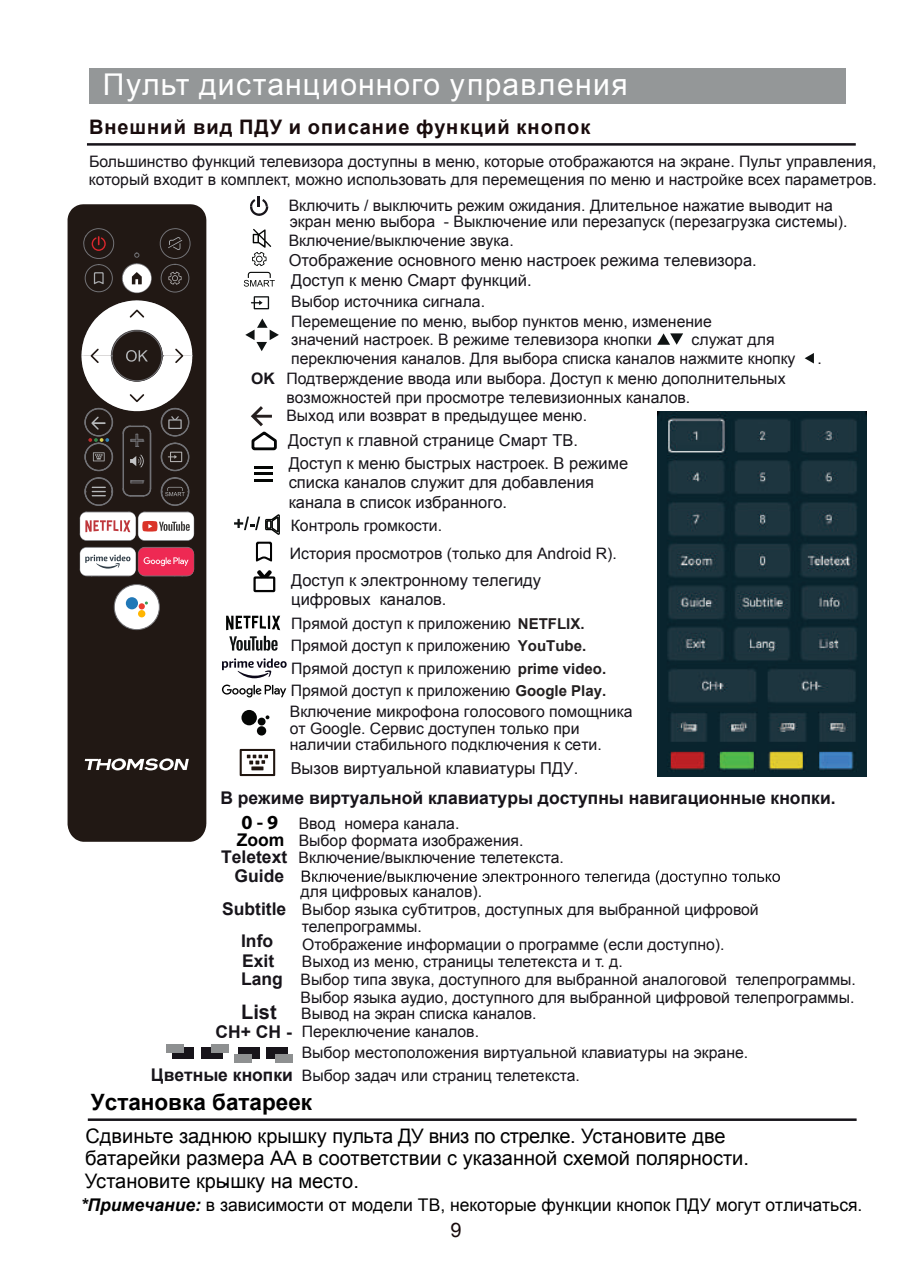
<style>
.page{position:relative;width:922px;height:1276px;background:#fff}
.page>*{position:absolute;margin:0;border:0;box-sizing:border-box;transform-origin:0 0}
.t1{font:30px "Arial";letter-spacing:.04em;color:#fff}
.t2{font:700 22.5px "Arial";color:#000001}
.t3{font:20px/22.5px "Arial";color:#000001}
.t4{font:700 20px "Arial";letter-spacing:.055em;color:#180b0c}
.t5{font:700 20px "Arial";color:#17141a}
.t6{font:20px "Arial";color:#180b0c}
.t7{font:700 17.5px/19.2px "Arial";color:#17141a;text-align:center}
.t8{font:17.5px "Arial";color:#000001}
.t9{font:700 17.5px "Arial";color:#000001}
.t10{font:16.5px/19.8px "Arial";color:#17141a}
.t11{font:15.75px/18.5px "Arial";color:#17141a}
.t12{font:700 15px "Arial";color:#231f20}
.s1{font-weight:700}
.s2{font-weight:700;font-size:15px;color:#231f20}
.s3{font-family:"Myriad Pro";font-weight:700;font-size:20px;color:#000001}
.s4{font-weight:700;font-size:17.5px}
.s5{font-weight:700;font-style:italic}
</style>
<div class="page">
<div style="left:89px;top:69px;width:756px;height:35px;background:#949798"></div>
<svg style="left:250px;top:196px;width:18px;height:20px"></svg>
<svg style="left:302px;top:870px;width:347px;height:15px"></svg>
<svg style="left:655px;top:870px;width:124px;height:15px"></svg>
<svg style="left:245px;top:318px;width:34px;height:33px"></svg>
<svg style="left:250px;top:406px;width:27px;height:45px"></svg>
<svg style="left:254px;top:466px;width:18px;height:2px"></svg>
<svg style="left:254px;top:479px;width:18px;height:2px"></svg>
<hr style="left:253px;top:472px;width:19px;height:3px;background:#040604">
<div style="left:241px;top:710px;width:16px;height:15px;background:#040604;border-radius:50%"></div>
<div style="left:257px;top:726px;width:9px;height:9px;background:#040604;border-radius:50%"></div>
<div style="left:258px;top:717px;width:7px;height:8px;background:#040604;border-radius:50%"></div>
<svg style="left:265px;top:715px;width:4px;height:4px"></svg>
<svg style="left:244px;top:229px;width:31px;height:58px"></svg>
<svg style="left:234px;top:514px;width:46px;height:21px"></svg>
<svg style="left:229px;top:636px;width:48px;height:15px"></svg>
<svg style="left:239px;top:749px;width:36px;height:27px"></svg>
<svg style="left:251px;top:766px;width:12px;height:4px"></svg>
<svg style="left:657px;top:333px;width:26px;height:12px"></svg>
<svg style="left:251px;top:296px;width:18px;height:13px"></svg>
<svg style="left:804px;top:353px;width:9px;height:10px"></svg>
<hr style="left:88px;top:1118px;width:768px;height:3px;background:#17141a">
<hr style="left:87px;top:143px;width:768px;height:3px;background:#17141a">
<svg style="left:226px;top:616px;width:54px;height:14px"></svg>
<div style="left:68px;top:204px;width:138px;height:638px;background:#211814"></div>
<svg style="left:134px;top:253px;width:5px;height:4px"></svg>
<div style="left:85px;top:264px;width:28px;height:28px;border:1px solid #727276;border-radius:50%"></div>
<div style="left:161px;top:264px;width:28px;height:28px;border:1px solid #727276;border-radius:50%"></div>
<div style="left:122px;top:263px;width:29px;height:30px;border:1px solid #727276;border-radius:50%"></div>
<div style="left:161px;top:477px;width:28px;height:28px;border:1px solid #727276;border-radius:50%"></div>
<div style="left:85px;top:477px;width:28px;height:28px;border:1px solid #727276;border-radius:50%"></div>
<hr style="left:150px;top:433px;width:1px;height:56px;background:#727276">
<svg style="left:122px;top:480px;width:29px;height:17px"></svg>
<hr style="left:123px;top:433px;width:1px;height:56px;background:#727276">
<hr style="left:87px;top:511px;width:42px;height:1px;background:#727276">
<hr style="left:145px;top:511px;width:42px;height:1px;background:#727276">
<svg style="left:114px;top:584px;width:45px;height:46px"></svg>
<svg style="left:85px;top:478px;width:28px;height:27px"></svg>
<svg style="left:161px;top:478px;width:28px;height:27px"></svg>
<svg style="left:168px;top:272px;width:14px;height:13px"></svg>
<svg style="left:119px;top:589px;width:36px;height:36px"></svg>
<svg style="left:80px;top:512px;width:114px;height:29px"></svg>
<svg style="left:83px;top:228px;width:31px;height:31px"></svg>
<svg style="left:123px;top:264px;width:28px;height:28px"></svg>
<svg style="left:159px;top:228px;width:32px;height:31px"></svg>
<svg style="left:94px;top:272px;width:10px;height:12px"></svg>
<svg style="left:81px;top:300px;width:111px;height:171px"></svg>
<svg style="left:80px;top:547px;width:114px;height:29px"></svg>
<svg style="left:85px;top:758px;width:104px;height:12px"></svg>
<svg style="left:222px;top:684px;width:64px;height:13px"></svg>
<svg style="left:222px;top:658px;width:64px;height:20px"></svg>
<div style="left:253px;top:576px;width:22px;height:16px;border:2px solid #030303"></div>
<svg style="left:256px;top:542px;width:17px;height:39px"></svg>
<div style="left:201px;top:1047px;width:22px;height:11px;background:#17141a"></div>
<div style="left:238px;top:1047px;width:22px;height:11px;background:#17141a"></div>
<div style="left:266px;top:1047px;width:22px;height:11px;background:#17141a"></div>
<div style="left:172px;top:1047px;width:22px;height:11px;background:#17141a"></div>
<div style="left:166px;top:1044px;width:17px;height:9px;background:#8e9091"></div>
<div style="left:211px;top:1044px;width:17px;height:9px;background:#8e9091"></div>
<div style="left:234px;top:1054px;width:17px;height:9px;background:#8e9091"></div>
<div style="left:276px;top:1054px;width:17px;height:9px;background:#8e9091"></div>
<img style="left:657px;top:411px;width:209px;height:365px">
<h1 class="t1" style="left:103px;top:64px;width:526px">Пульт дистанционного управления</h1>
<p class="t4" style="left:89px;top:113px;width:503px">Внешний вид ПДУ и описание функций кнопок</p>
<p class="t11" style="left:89px;top:152px;width:789px">Большинство функций телевизора доступны в меню, которые отображаются на экране. Пульт управления, который входит в комплект, можно использовать для перемещения по меню и настройке всех параметров.</p>
<p class="t11" style="left:288px;top:196px;width:545px">Включить / выключить режим ожидания. Длительное нажатие выводит на</p>
<p class="t11" style="left:290px;top:212px;width:559px">экран меню выбора - Выключение или перезапуск (перезагрузка системы).</p>
<p class="t11" style="left:289px;top:231px;width:226px">Включение/выключение звука.</p>
<p class="t10" style="left:288px;top:250px;width:469px">Отображение основного меню настроек режима телевизора.</p>
<p class="t10" style="left:291px;top:270px;width:242px">Доступ к меню Смарт функций.</p>
<p class="t11" style="left:291px;top:292px;width:195px">Выбор источника сигнала.</p>
<p class="t11" style="left:291px;top:313px;width:422px;line-height:17.5px">Перемещение по меню, выбор пунктов меню, изменение значений настроек. В режиме телевизора кнопки</p>
<p class="t11" style="left:291px;top:329px;width:505px;text-indent:400px">служат для переключения каналов. Для выбора списка каналов нажмите кнопку</p>
<p class="t11" style="left:286px;top:369px;width:500px;text-indent:-35px"><span class="s1">OK</span> Подтверждение ввода или выбора. Доступ к меню дополнительных возможностей при просмотре телевизионных каналов.<br>Выход или возврат в предыдущее меню.</p>
<p class="t10" style="left:288px;top:430px;width:291px">Доступ к главной странице Смарт ТВ. .</p>
<p class="t10" style="left:288px;top:453px;width:341px">Доступ к меню быстрых настроек. В режиме списка каналов служит для добавления канала в список избранного.</p>
<p class="t11" style="left:291px;top:516px;width:153px">Контроль громкости.</p>
<p class="t11" style="left:290px;top:544px;width:328px">История просмотров (только для Android R).</p>
<p class="t10" style="left:291px;top:570px;width:251px">Доступ к электронному телегиду цифровых каналов.</p>
<p class="t11" style="left:291px;top:614px;width:295px">Прямой доступ к приложению <span class="s2">NETFLIX.</span></p>
<p class="t12" style="left:517px;top:635px;width:70px">YouTube.</p>
<p class="t11" style="left:290px;top:634px;width:317px;line-height:22.5px">Прямой доступ к приложению<br>Прямой доступ к приложению <span class="s2">prime video.<br></span>Прямой доступ к приложению <span class="s2">Google Play.</span></p>
<p class="t11" style="left:817px;top:349px;width:6px">.</p>
<p class="t11" style="left:290px;top:703px;width:344px;line-height:16.5px">Включение микрофона голосового помощника от Google. Сервис доступен только при наличии стабильного подключения к сети.</p>
<p class="t10" style="left:290px;top:758px;width:289px">Вызов виртуальной клавиатуры ПДУ.</p>
<p class="t7" style="left:220px;top:788px;width:616px">В режиме виртуальной клавиатуры доступны навигационные кнопки.</p>
<p class="t11" style="left:241px;top:814px;width:219px"><span class="s3">0 - 9</span> Ввод номера канала.</p>
<p class="t9" style="left:237px;top:827px;width:49px">Zoom</p>
<p class="t11" style="left:298px;top:830px;width:226px">Выбор формата изображения.</p>
<p class="t7" style="left:221px;top:847px;width:68px">Teletext<br>Guide</p>
<p class="t7" style="left:222px;top:893px;width:66px;line-height:31.8px">Subtitle<br>Info</p>
<p class="t7" style="left:241px;top:952px;width:43px;line-height:18px;text-align:left">Exit<br>Lang</p>
<p class="t5" style="left:241px;top:998px;width:37px">List</p>
<p class="t11" style="left:298px;top:848px;width:267px">Включение/выключение телетекста.</p>
<p class="t11" style="left:300px;top:882px;width:183px">для цифровых каналов).</p>
<p class="t11" style="left:302px;top:900px;width:458px">Выбор языка субтитров, доступных для выбранной цифровой</p>
<p class="t11" style="left:302px;top:917px;width:122px">телепрограммы.</p>
<p class="t11" style="left:302px;top:935px;width:424px">Отображение информации о программе (если доступно).</p>
<p class="t11" style="left:300px;top:953px;width:556px;line-height:17.8px">Выход из меню, страницы телетекста и т. д.<br>Выбор типа звука, доступного для выбранной аналоговой телепрограммы.<br>Выбор языка аудио, доступного для выбранной цифровой телепрограммы.</p>
<p class="t11" style="left:301px;top:1004px;width:237px">Вывод на экран списка каналов.</p>
<p class="t11" style="left:215px;top:1022px;width:265px"><span class="s4">CH+ CH -</span> Переключение каналов.</p>
<p class="t7" style="left:151px;top:1065px;width:144px">Цветные кнопки</p>
<p class="t11" style="left:301px;top:1043px;width:448px">Выбор местоположения виртуальной клавиатуры на экране.</p>
<p class="t11" style="left:302px;top:1066px;width:279px">Выбор задач или страниц телетекста.</p>
<h2 class="t2" style="left:91px;top:1086px;width:223px">Установка батареек</h2>
<p class="t3" style="left:85px;top:1124px;width:665px">Сдвиньте заднюю крышку пульта ДУ вниз по стрелке. Установите две батарейки размера АА в соответствии с указанной схемой полярности.<br>Установите крышку на место.</p>
<p class="t8" style="left:81px;top:1193px;width:783px"><span class="s5">*Примечание:</span> в зависимости от модели ТВ, некоторые функции кнопок ПДУ могут отличаться.</p>
<p class="t6" style="left:450px;top:1216px;width:13px">9</p>
</div>
